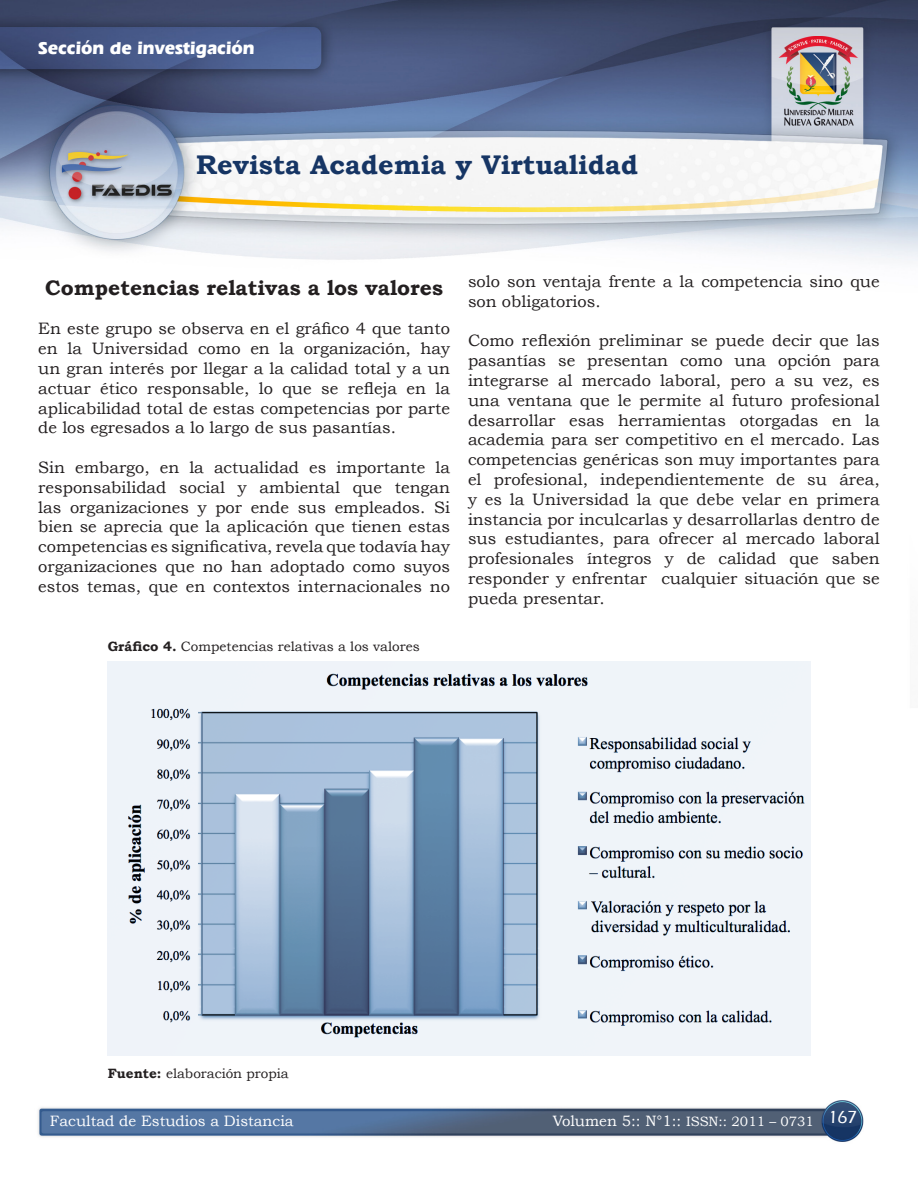
<style>
.page{position:relative;width:918px;height:1188px;background:#fff}
.page>*{position:absolute;margin:0;border:0;box-sizing:border-box;transform-origin:0 0}
.t1{font:700 27px "Bookman Old Style";color:#163564}
.Sub_titulos{font:700 21px "Bookman Old Style";color:#231f20}
.t2{font:700 18px "Eras IT Cby BT";color:#fff}
.t3{font:500 18px "Eras ITC";color:#fff}
.Contenidos_Español{font:16.5px/19.8px "Bookman Old Style";color:#231f20;text-align:justify}
.t4{font:15px "Bookman Old Style";color:#fff}
.Pie_de_pag_Nº{font:13.5px "Bookman Old Style";color:#231f20}
.s1{font-weight:700}
.s2{font-size:13.5px}
</style>
<div class="page">
<img style="left:0;top:0;width:918px;height:1142px">
<img style="left:108px;top:662px;width:702px;height:393px">
<p class="t2" style="left:38px;top:37px;width:218px">Sección de investigación</p>
<h1 class="t1" style="left:196px;top:149px;width:443px">Revista Academia y Virtualidad</h1>
<p class="Sub_titulos" style="left:45px;top:275px;width:399px">Competencias relativas a los valores</p>
<p class="Contenidos_Español" style="left:38px;top:319px;width:413px">En este grupo se observa en el gráfico 4 que tanto en la Universidad como en la organización, hay un gran interés por llegar a la calidad total y a un actuar ético responsable, lo que se refleja en la aplicabilidad total de estas competencias por parte de los egresados a lo largo de sus pasantías.</p>
<p class="Contenidos_Español" style="left:38px;top:458px;width:413px">Sin embargo, en la actualidad es importante la responsabilidad social y ambiental que tengan las organizaciones y por ende sus empleados. Si bien se aprecia que la aplicación que tienen estas competencias es significativa, revela que todavía hay organizaciones que no han adoptado como suyos estos temas, que en contextos internacionales no</p>
<p class="Pie_de_pag_Nº" style="left:108px;top:639px;width:314px"><span class="s1">Gráfico 4.</span> Competencias relativas a los valores</p>
<p class="Contenidos_Español" style="left:468px;top:271px;width:413px">solo son ventaja frente a la competencia sino que son obligatorios.</p>
<p class="Contenidos_Español" style="left:468px;top:331px;width:413px">Como reflexión preliminar se puede decir que las pasantías se presentan como una opción para integrarse al mercado laboral, pero a su vez, es una ventana que le permite al futuro profesional desarrollar esas herramientas otorgadas en la academia para ser competitivo en el mercado. Las competencias genéricas son muy importantes para el profesional, independientemente de su área, y es la Universidad la que debe velar en primera instancia por inculcarlas y desarrollarlas dentro de sus estudiantes, para ofrecer al mercado laboral profesionales íntegros y de calidad que saben responder y enfrentar cualquier situación que se pueda presentar.</p>
<p class="Pie_de_pag_Nº" style="left:108px;top:1065px;width:183px"><span class="s1">Fuente:</span> elaboración propia</p>
<p class="t4" style="left:50px;top:1113px;width:245px">Facultad de Estudios a Distancia</p>
<p class="t4" style="left:553px;top:1113px;width:263px">Volumen 5:: N°1:: <span class="s2">ISSN:: 2011 – 0731</span></p>
<p class="t3" style="left:828px;top:1107px;width:31px">167</p>
</div>
